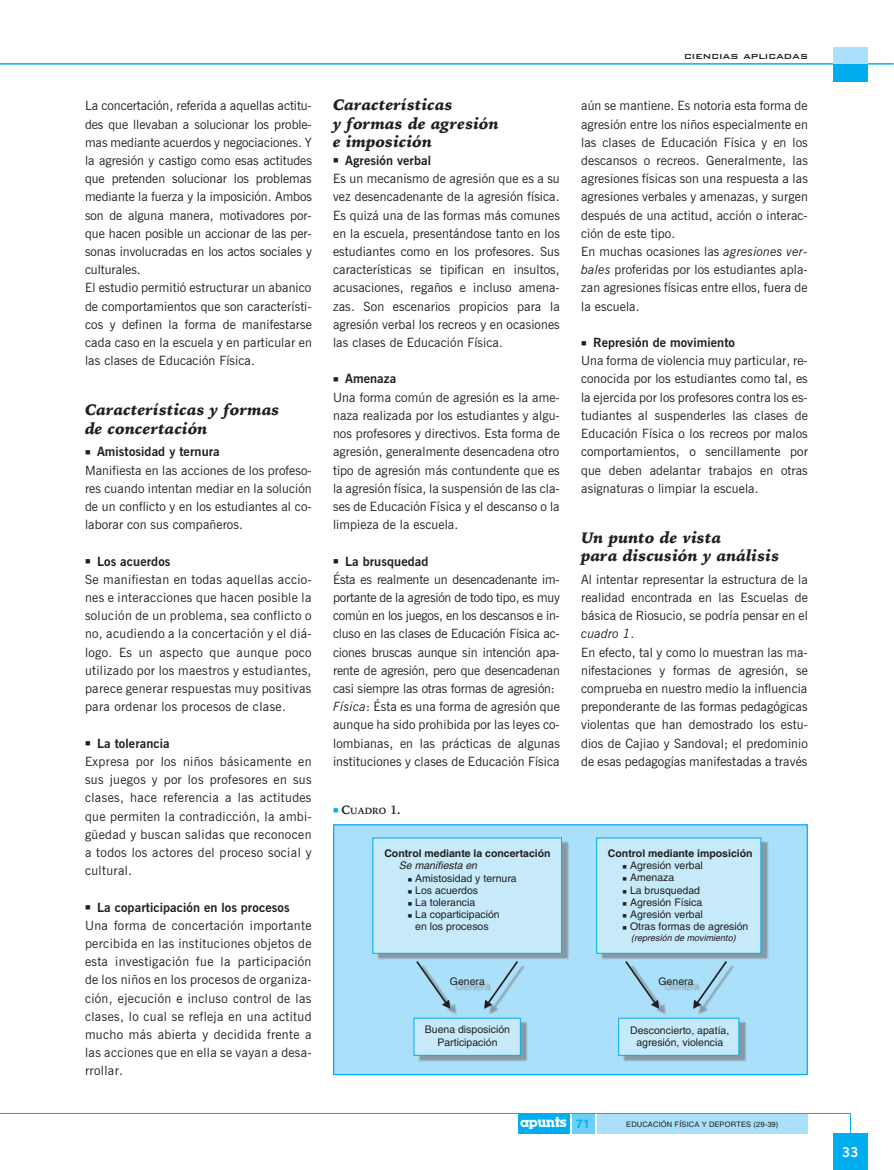
<style>
.page{position:relative;width:894px;height:1170px;background:#fff}
.page>*{position:absolute;margin:0;border:0;box-sizing:border-box;transform-origin:0 0}
.t1{font:italic 15.75px/18.1px "Iowan Old St Blk BT";letter-spacing:.01em;color:#231f20}
.t2{font:700 13.5px "News Goth BT";color:#fff}
.t3{font:12.75px/18.1px "News Goth BT";letter-spacing:.01em;color:#231f20}
.t4{font:12.75px/18.1px "News Goth BT";letter-spacing:-.01em;color:#231f20}
.t5{font:12.75px/18.1px "News Goth BT";letter-spacing:.03em;color:#231f20}
.t6{font:12px "Bank Gothic Md BT";letter-spacing:.005em;color:#231f20}
.t7{font:700 12px "Helvetica";color:#00aeef}
.t8{font:10.5px/12.1px "Helvetica";color:#231f20;text-align:center}
.t9{font:700 10.5px "Helvetica";color:#231f20}
.t10{font:italic 10.5px "Helvetica";color:#231f20}
.t11{font:italic 9px "Helvetica";color:#231f20}
.t12{font:700 9px "Iowan Old St BT";letter-spacing:.005em;color:#231f20}
.t13{font:7.5px "Helvetica";letter-spacing:.015em;color:#231f20}
.t14{font:3px "Helvetica";color:#231f20}
.s1{font-weight:700}
.s2{font-style:italic}
.s3{color:#00aeef}
.s4{font-size:12px}
</style>
<div class="page">
<hr style="left:0;top:63px;width:894px;height:1px;background:#00aeef">
<div style="left:833px;top:47px;width:34px;height:34px;background:#aae0f9"></div>
<div style="left:833px;top:64px;width:34px;height:17px;background:#00aeef"></div>
<div style="left:833px;top:1133px;width:34px;height:37px;background:#00aeef"></div>
<div style="left:333px;top:824px;width:475px;height:251px;background:#aae0f9"></div>
<img style="left:377px;top:841px;width:391px;height:220px">
<div style="left:372px;top:837px;width:190px;height:117px;background:#c6eafa"></div>
<div style="left:596px;top:837px;width:166px;height:117px;background:#c6eafa"></div>
<svg style="left:413px;top:1017px;width:108px;height:39px;background:#b7e5f8"></svg>
<svg style="left:416px;top:961px;width:34px;height:48px"></svg>
<svg style="left:484px;top:961px;width:34px;height:48px"></svg>
<svg style="left:625px;top:961px;width:34px;height:48px"></svg>
<svg style="left:693px;top:961px;width:34px;height:48px"></svg>
<svg style="left:618px;top:1017px;width:122px;height:39px;background:#b7e5f8"></svg>
<div style="left:333px;top:824px;width:475px;height:251px;border:1px solid #00aeef"></div>
<svg style="left:0;top:1113px;width:851px;height:21px"></svg>
<p class="t3" style="left:85px;top:98px;width:228px">La con cer ta ción, re fe ri da a aque llas ac ti tu - des que lle va ban a so lu cio nar los pro ble - mas me dian te acuer dos y ne go cia cio nes. Y la agre sión y cas ti go como esas ac ti tu des que pre ten den so lu cio nar los pro ble mas me dian te la fuer za y la im po si ción. Ambos son de al gu na ma ne ra, mo ti va do res por - que ha cen po si ble un ac cio nar de las per - so nas in vo lu cra das en los ac tos so cia les y cul tu ra les.<br>El es tu dio per mi tió es truc tu rar un aba ni co de com por ta mien tos que son ca rac te rís ti - cos y de fi nen la for ma de ma ni fes tar se cada caso en la es cue la y en par ti cu lar en las cla ses de Edu ca ción Fí si ca.</p>
<p class="t1" style="left:85px;top:402px;width:196px">Características y formas de concertación</p>
<p class="t3" style="left:85px;top:444px;width:228px">■ <span class="s1">Amis to si dad y ter nu ra<br></span>Ma ni fies ta en las ac cio nes de los pro fe so - res cuan do in ten tan me diar en la so lu ción de un conflic to y en los es tu dian tes al co - la bo rar con sus com pa ñe ros.</p>
<p class="t3" style="left:85px;top:553px;width:228px">■ <span class="s1">Los acuer dos<br></span>Se ma ni fies tan en to das aque llas ac cio - nes e in te rac cio nes que ha cen po si ble la so lu ción de un pro ble ma, sea con flic to o no, acu dien do a la con cer ta ción y el diá - lo go. Es un as pec to que aun que poco uti li za do por los maes tros y es tu dian tes, pa re ce ge ne rar res pues tas muy po si ti vas para or de nar los pro ce sos de cla se.</p>
<p class="t5" style="left:85px;top:735px;width:228px">■ <span class="s1">La to le ran cia<br></span>Expre sa por los ni ños bá si ca men te en sus jue gos y por los profe so res en sus cla ses, hace re fe ren cia a las ac ti tu des que per mi ten la con tra dic ción, la am bi - güe dad y bus can sa li das que re co no cen a to dos los ac to res del pro ce so so cial y cul tu ral.</p>
<p class="t3" style="left:85px;top:899px;width:228px">■ <span class="s1">La co par ti ci pa ción en los pro ce sos </span>Una for ma de con cer ta ción im por tan te per ci bi da en las ins ti tu cio nes ob je tos de esta in ves ti ga ción fue la par ti ci pa ción de los ni ños en los pro ce sos de orga ni za - ción, eje cu ción e inclu so con trol de las cla ses, lo cual se re fleja en una ac ti tud mu cho más abier ta y de ci di da fren te a las ac cio nes que en ella se va yan a desa - rro llar.</p>
<p class="t1" style="left:333px;top:97px;width:167px">Características<br>y formas de agresión e imposición</p>
<p class="t3" style="left:333px;top:153px;width:228px">■ <span class="s1">Agre sión ver bal<br></span>Es un me ca nis mo de agre sión que es a su vez de sen ca de nan te de la agre sión fí si ca.<br>Es quizá una de las for mas más co mu nes en la es cue la, pre sen tán do se tan to en los es tu dian tes como en los pro fe so res. Sus ca rac te rís ti cas se ti pi fi can en in sul tos, acu sa cio nes, re ga ños e in clu so ame na - zas. Son es ce na rios pro pi cios para la agre sión ver bal los re creos y en oca sio nes las cla ses de Edu ca ción Fí si ca.</p>
<p class="t3" style="left:333px;top:371px;width:228px">■ <span class="s1">Ame na za<br></span>Una for ma co mún de agre sión es la ame - na za rea li za da por los es tu dian tes y al gu - nos pro fe so res y di rec ti vos. Esta for ma de agre sión, ge ne ral men te de sen ca de na otro tipo de agre sión más con tun den te que es la agre sión fí si ca, la sus pen sión de las cla&shy;ses de Edu ca ción Físi ca y el des canso o la lim pie za de la es cue la.</p>
<p class="t4" style="left:333px;top:553px;width:229px">■ <span class="s1">La brus que dad<br></span>Ésta es real men te un de sen ca de nan te im - por tan te de la agre sión de todo tipo, es muy co mún en los jue gos, en los des can sos e in - clu so en las cla ses de Edu ca ción Fí si ca ac&shy;cio nes brus cas aun que sin in ten ción apa - ren te de agre sión, pero que de sen ca de nan casi siempre las otras for mas de agre sión:<br><span class="s2">Fí si ca</span>: Ésta es una for ma de agre sión que aun que ha sido prohibi da por las le yes co - lom bia nas, en las prác ti cas de al gu nas ins ti tu cio nes y cla ses de Edu ca ción Fí si ca</p>
<p class="t12" style="left:333px;top:807px;width:69px"><span class="s3">■</span> <span class="s4">C</span>UADRO <span class="s4">1.</span></p>
<p class="t9" style="left:384px;top:850px;width:168px">Control mediante la concertación</p>
<p class="t10" style="left:399px;top:862px;width:80px">Se manifiesta en</p>
<p class="t8" style="left:408px;top:873px;width:110px">■ Amistosidad y ternura</p>
<p class="t8" style="left:408px;top:885px;width:72px">■ Los acuerdos</p>
<p class="t8" style="left:408px;top:897px;width:69px">■ La tolerancia</p>
<p class="t8" style="left:408px;top:909px;width:94px">■ La coparticipación en los procesos</p>
<p class="t8" style="left:450px;top:976px;width:37px">Genera</p>
<p class="t8" style="left:425px;top:1025px;width:87px">Buena disposición<br>Participación</p>
<p class="t6" style="left:684px;top:50px;width:125px">ciencias aplicadas</p>
<p class="t3" style="left:581px;top:98px;width:228px">aún se mantiene. Es no to ria esta forma de agre sión en tre los ni ños es pe cial men te en las clases de Edu ca ción Fí si ca y en los des can sos o re creos. Ge ne ral men te, las agre sio nes fí si cas son una res pues ta a las agre sio nes ver ba les y ame na zas, y sur gen des pués de una ac ti tud, ac ción o in te rac - ción de este tipo.<br>En mu chas oca sio nes las <span class="s2">agre sio nes ver - ba les</span> pro fe ri das por los es tu dian tes apla&shy;zan agre sio nes fí si cas en tre ellos, fue ra de la es cue la.</p>
<p class="t3" style="left:581px;top:335px;width:228px">■ <span class="s1">Re pre sión de mo vi mien to<br></span>Una for ma de vio len cia muy par ti cu lar, re - co no ci da por los es tu dian tes como tal, es la ejer ci da por los pro fe so res con tra los es - tu dian tes al sus pen der les las cla ses de Edu ca ción Físi ca o los re creos por ma los com por ta mien tos, o sen ci lla men te por que de ben ade lan tar tra ba jos en otras asig na tu ras o lim piar la es cue la.</p>
<p class="t1" style="left:581px;top:530px;width:200px">Un punto de vista<br>para discusión y análisis</p>
<p class="t3" style="left:581px;top:571px;width:228px">Al in ten tar re pre sen tar la es truc tu ra de la rea li dad en con tra da en las Escue las de bá si ca de Rio su cio, se po dría pen sar en el <span class="s2">cua dro 1</span>.<br>En efec to, tal y como lo mues tran las ma - ni fes ta cio nes y for mas de agre sión, se com prue ba en nues tro me dio la in fluen cia pre pon de ran te de las for mas pe da gó gi cas vio len tas que han de mos tra do los es tu - dios de Ca jiao y San do val; el pre do mi nio de esas pe da go gías ma ni fes ta das a tra vés</p>
<p class="t9" style="left:608px;top:850px;width:146px">Control mediante imposición</p>
<p class="t8" style="left:623px;top:861px;width:82px">■ Agresión verbal</p>
<p class="t8" style="left:623px;top:873px;width:53px">■ Amenaza</p>
<p class="t8" style="left:623px;top:885px;width:79px">■ La brusquedad</p>
<p class="t14" style="left:700px;top:891px;width:2px">.</p>
<p class="t8" style="left:623px;top:897px;width:81px">■ Agresión Física</p>
<p class="t14" style="left:702px;top:904px;width:2px">.</p>
<p class="t8" style="left:623px;top:909px;width:82px">■ Agresión verbal</p>
<p class="t8" style="left:623px;top:921px;width:127px">■ Otras formas de agresión</p>
<p class="t11" style="left:631px;top:934px;width:106px">(represión de movimiento)</p>
<p class="t8" style="left:658px;top:976px;width:37px">Genera</p>
<p class="t8" style="left:630px;top:1025px;width:101px">Desconcierto, apatía, agresión, violencia</p>
<p class="t7" style="left:576px;top:1119px;width:15px">71</p>
<p class="t13" style="left:626px;top:1121px;width:154px">EDUCACIÓN FÍSICA Y DEPORTES (29-39)</p>
<p class="t2" style="left:842px;top:1147px;width:18px">33</p>
</div>
